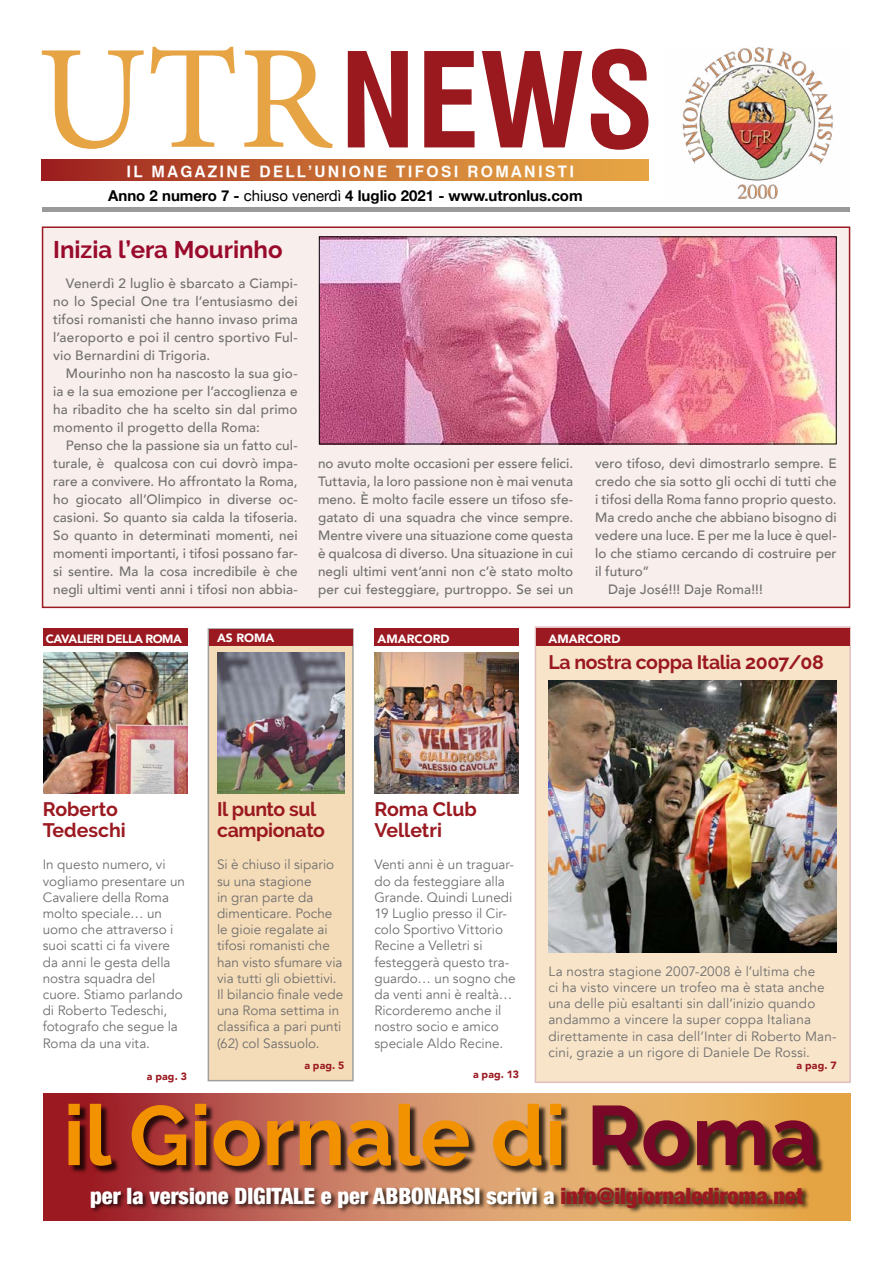
<style>
.page{position:relative;width:893px;height:1263px;background:#fff}
.page>*{position:absolute;margin:0;border:0;box-sizing:border-box;transform-origin:0 0}
.t1{font:700 24px "Raleway";color:#990a2c}
.t2{font:900 condensed 22.5px "Helvetica Neue";color:#fff}
.t3{font:700 19.5px/21px "Raleway";letter-spacing:-.02em;color:#9b1920}
.t4{font:700 19.5px/21px "Raleway";color:#9b1920}
.t5{font:15.45px "Swiss 721 Bold BT";letter-spacing:.15em;color:#fff}
.t6{font:700 15px "Helvetica Neue";color:#000}
.t7{font:500 13.5px/18px "Avenir";letter-spacing:.005em;color:#706f6f;text-align:justify}
.t8{font:13.5px/16.2px "Avenir";color:#706f6f}
.t9{font:900 12px "Avenir";letter-spacing:-.04em;color:#fff}
.t10{font:900 10.5px "Avenir";letter-spacing:.01em;color:#9b1920}
.s1{font-weight:400}
.s2{color:#9b1920}
</style>
<div class="page">
<div style="left:208px;top:629px;width:145px;height:451px;background:#f5dcb8"></div>
<div style="left:43px;top:628px;width:144px;height:18px;background:#9b1920"></div>
<div style="left:42px;top:226px;width:808px;height:382px;background:#f8eeeb;border:2px solid #9b1920"></div>
<hr style="left:43px;top:207px;width:807px;height:4px;background:#9a9a9a">
<img style="left:321px;top:238px;width:514px;height:204px">
<div style="left:319px;top:236px;width:518px;height:208px;border:1px solid #000"></div>
<div style="left:374px;top:628px;width:145px;height:18px;background:#9b1920"></div>
<div style="left:209px;top:630px;width:143px;height:16px;background:#9b1920"></div>
<img style="left:682px;top:47px;width:151px;height:152px">
<svg style="left:42px;top:50px;width:102px;height:99px"></svg>
<svg style="left:151px;top:47px;width:84px;height:100px"></svg>
<svg style="left:244px;top:50px;width:89px;height:98px"></svg>
<svg style="left:348px;top:51px;width:60px;height:96px"></svg>
<svg style="left:424px;top:51px;width:50px;height:96px"></svg>
<svg style="left:482px;top:51px;width:100px;height:96px"></svg>
<svg style="left:591px;top:49px;width:57px;height:101px"></svg>
<div style="left:42px;top:159px;width:606px;height:21px;background:linear-gradient(to right,#9f241f,#edb147)"></div>
<img style="left:43px;top:653px;width:144px;height:140px">
<img style="left:217px;top:653px;width:128px;height:140px">
<img style="left:374px;top:653px;width:145px;height:140px">
<div style="left:535px;top:627px;width:315px;height:455px;background:#f7e4c9"></div>
<img style="left:548px;top:680px;width:289px;height:273px">
<div style="left:536px;top:628px;width:314px;height:18px;background:#9b1920"></div>
<svg style="left:43px;top:1093px;width:808px;height:127px;background:#cd7e53"></svg>
<div style="left:90px;top:1187px;width:720px;height:27px;background:#000;opacity:.75"></div>
<img style="left:68px;top:1103px;width:53px;height:72px">
<svg style="left:68px;top:1104px;width:12px;height:61px"></svg>
<svg style="left:90px;top:1104px;width:22px;height:62px"></svg>
<img style="left:131px;top:1105px;width:65px;height:70px">
<svg style="left:132px;top:1105px;width:54px;height:60px;background:#bc5d15"></svg>
<img style="left:195px;top:1103px;width:21px;height:71px">
<svg style="left:195px;top:1104px;width:11px;height:61px"></svg>
<img style="left:213px;top:1120px;width:54px;height:55px">
<svg style="left:214px;top:1120px;width:46px;height:46px;background:#c36e19"></svg>
<img style="left:267px;top:1120px;width:36px;height:55px">
<svg style="left:267px;top:1120px;width:26px;height:45px"></svg>
<img style="left:299px;top:1120px;width:48px;height:54px">
<svg style="left:300px;top:1120px;width:41px;height:45px;background:#ce7b1c"></svg>
<img style="left:347px;top:1120px;width:51px;height:55px">
<svg style="left:347px;top:1120px;width:44px;height:46px;background:#c77a1e"></svg>
<img style="left:398px;top:1103px;width:32px;height:72px">
<img style="left:422px;top:1120px;width:56px;height:55px">
<svg style="left:399px;top:1104px;width:70px;height:62px;background:#ca832f"></svg>
<img style="left:493px;top:1103px;width:78px;height:72px">
<svg style="left:493px;top:1104px;width:48px;height:62px;background:#d68e2e"></svg>
<svg style="left:550px;top:1104px;width:11px;height:61px"></svg>
<img style="left:592px;top:1105px;width:51px;height:70px">
<img style="left:643px;top:1120px;width:56px;height:55px">
<svg style="left:593px;top:1105px;width:96px;height:61px;background:#96483b"></svg>
<img style="left:697px;top:1120px;width:75px;height:54px">
<svg style="left:697px;top:1120px;width:68px;height:45px;background:#8e3931"></svg>
<img style="left:772px;top:1120px;width:53px;height:55px">
<svg style="left:772px;top:1120px;width:44px;height:46px;background:#87322a"></svg>
<p class="t5" style="left:126px;top:162px;width:449px">IL MAGAZINE DELL’UNIONE TIFOSI ROMANISTI</p>
<p class="t6" style="left:108px;top:186px;width:476px">Anno 2 numero 7 - <span class="s1">chiuso venerdì</span> 4 luglio 2021 - www.utronlus.com</p>
<h1 class="t1" style="left:53px;top:236px;width:231px">Inizia l’era Mourinho</h1>
<p class="t7" style="left:53px;top:274px;width:246px;text-indent:13px">Venerdì 2 luglio è sbarcato a Ciampi&shy;no lo Special One tra l’entusiasmo dei tifosi romanisti che hanno invaso prima l’aeroporto e poi il centro sportivo Ful&shy;vio Bernardini di Trigoria.</p>
<p class="t7" style="left:53px;top:364px;width:246px;text-indent:13px">Mourinho non ha nascosto la sua gio&shy;ia e la sua emozione per l’accoglienza e ha ribadito che ha scelto sin dal primo momento il progetto della Roma:</p>
<p class="t7" style="left:53px;top:436px;width:246px;text-indent:13px">Penso che la passione sia un fatto cul&shy;turale, è qualcosa con cui dovrò impa&shy;rare a convivere. Ho affrontato la Roma, ho giocato all’Olimpico in diverse oc&shy;casioni. So quanto sia calda la tifoseria.<br>So quanto in determinati momenti, nei momenti importanti, i tifosi possano far&shy;si sentire. Ma la cosa incredibile è che negli ultimi venti anni i tifosi non abbia-</p>
<p class="t7" style="left:318px;top:454px;width:257px">no avuto molte occasioni per essere felici.<br>Tuttavia, la loro passione non è mai venuta meno. È molto facile essere un tifoso sfe&shy;gatato di una squadra che vince sempre.<br>Mentre vivere una situazione come questa è qualcosa di diverso. Una situazione in cui negli ultimi vent’anni non c’è stato molto per cui festeggiare, purtroppo. Se sei un</p>
<p class="t7" style="left:595px;top:454px;width:243px">vero tifoso, devi dimostrarlo sempre. E</p>
<p class="t7" style="left:595px;top:472px;width:243px">credo che sia sotto gli occhi di tutti che</p>
<p class="t7" style="left:595px;top:490px;width:243px">i tifosi della Roma fanno proprio questo.</p>
<p class="t7" style="left:595px;top:508px;width:243px">Ma credo anche che abbiano bisogno di</p>
<p class="t7" style="left:595px;top:526px;width:243px">vedere una luce. E per me la luce è quel-</p>
<p class="t7" style="left:595px;top:544px;width:243px">lo che stiamo cercando di costruire per</p>
<p class="t7" style="left:595px;top:562px;width:56px">il futuro”</p>
<p class="t7" style="left:608px;top:580px;width:156px">Daje José!!! Daje Roma!!!</p>
<p class="t9" style="left:46px;top:628px;width:138px">CAVALIERI DELLA ROMA</p>
<p class="t9" style="left:217px;top:628px;width:48px">AS ROMA</p>
<p class="t9" style="left:378px;top:628px;width:19px">AMARCORD</p>
<p class="t9" style="left:548px;top:628px;width:10px">AMARCORD</p>
<h3 class="t3" style="left:548px;top:652px;width:277px">La nostra coppa Italia 2007/08</h3>
<h3 class="t4" style="left:43px;top:799px;width:85px">Roberto<br>Tedeschi</h3>
<p class="t8" style="left:43px;top:857px;width:144px">In questo numero, vi vogliamo presentare un<br>Cavaliere della Roma molto speciale… un uomo che attraverso i suoi scatti ci fa vivere da anni le gesta della nostra squadra del cuore. Stiamo parlando di Roberto Tedeschi, fotografo che segue la<br>Roma da una vita.</p>
<h3 class="t3" style="left:217px;top:799px;width:109px">Il punto sul campionato</h3>
<p class="t8" style="left:217px;top:857px;width:128px">Si è chiuso il sipario su una stagione<br>in gran parte da dimenticare. Poche le gioie regalate ai tifosi romanisti che han visto sfumare via via tutti gli obiettivi.<br>Il bilancio finale vede una Roma settima in classifica a pari punti (62) col Sassuolo.</p>
<h3 class="t4" style="left:374px;top:799px;width:104px">Roma Club<br>Velletri</h3>
<p class="t8" style="left:374px;top:857px;width:143px">Venti anni è un traguar&shy;do da festeggiare alla<br>Grande. Quindi Lunedi<br>19 Luglio presso il Cir&shy;colo Sportivo Vittorio<br>Recine a Velletri si festeggerà questo tra&shy;guardo… un sogno che da venti anni è realtà…<br>Ricorderemo anche il nostro socio e amico speciale Aldo Recine.</p>
<p class="t10" style="left:304px;top:1057px;width:42px">A PAG. 5</p>
<p class="t10" style="left:147px;top:1067px;width:42px">A PAG. 3</p>
<p class="t10" style="left:473px;top:1065px;width:47px">A PAG. 13</p>
<p class="t8" style="left:548px;top:963px;width:290px">La nostra stagione 2007-2008 è l’ultima che<br>ci ha visto vincere un trofeo ma è stata anche una delle più esaltanti sin dall’inizio quando andammo a vincere la super coppa Italiana direttamente in casa dell’Inter di Roberto Man&shy;cini, grazie a un rigore di Daniele De Rossi.</p>
<p class="t10" style="left:797px;top:1057px;width:42px">A PAG. 7</p>
<h2 class="t2" style="left:90px;top:1181px;width:714px">per la versione DIGITALE e per ABBONARSI scrivi a <span class="s2">info@ilgiornalediroma.net</span></h2>
</div>
